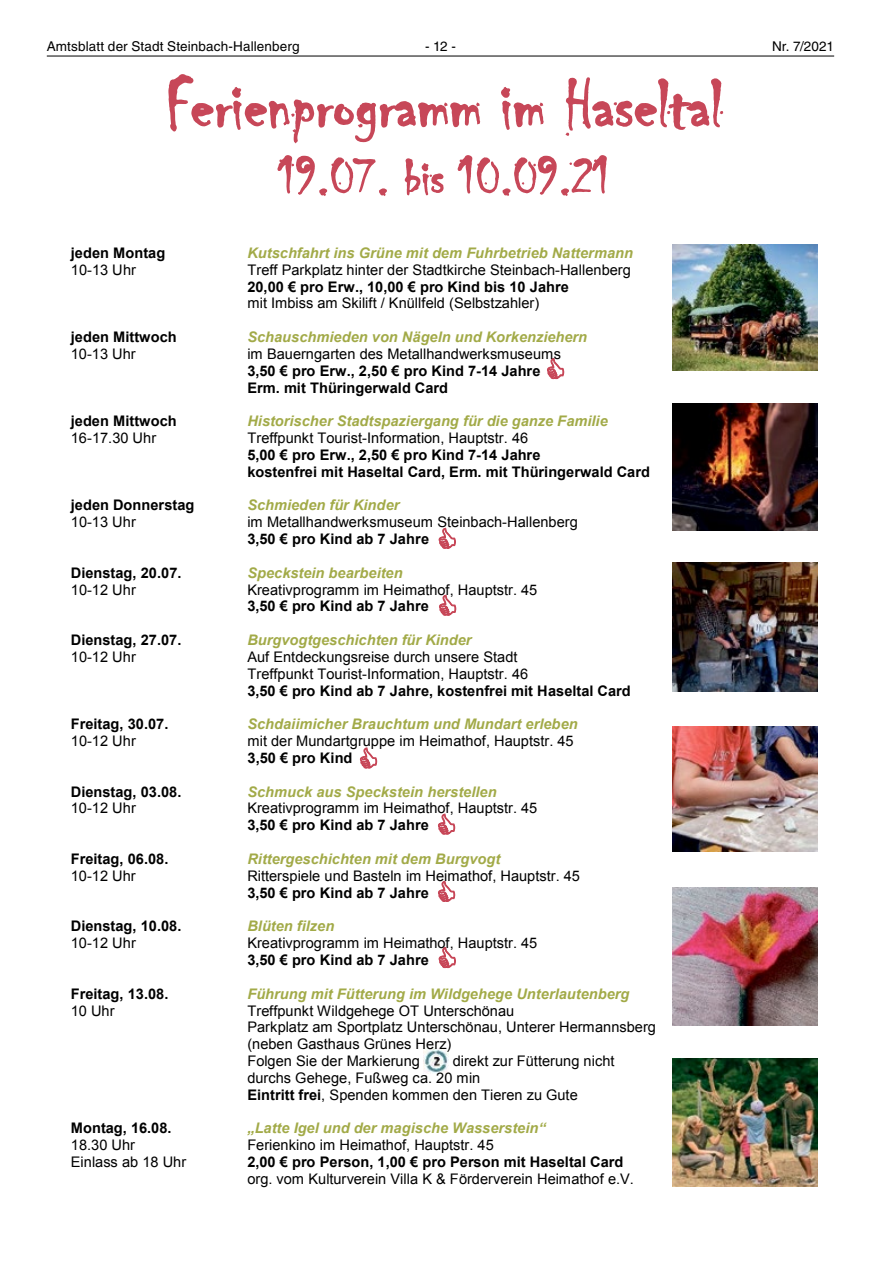
<style>
.page{position:relative;width:881px;height:1263px;background:#fff}
.page>*{position:absolute;margin:0;border:0;box-sizing:border-box;transform-origin:0 0}
.t1{font:70.2px "Wrpqst Chiller";color:#c74758}
.t2{font:52.65px "Wrpqst Chiller";color:#c74758}
.t3{font:14.55px/16.8px "Tqsfmh Arial";color:#000}
.t4{font:700 14.55px/16.8px "Dvyshh Arial";color:#000}
.t5{font:italic 700 14.55px "Qgpyjw Arial";color:#a2aa48}
.t6{font:italic 700 14.55px "Rqsfcg Arial";color:#a2aa48}
.t7{font:700 14.55px "Qhdlfp Arial";color:#000}
.t8{font:13.5px "Helvetica LT";letter-spacing:.01em;color:#000}
.s1{font-family:"Qhdlfp Arial"}
.s2{font-family:"Dvyshh Arial"}
.s3{font-family:"Dvyshh Arial";font-weight:700}
</style>
<div class="page">
<hr style="left:47px;top:56px;width:786px;height:1px;background:#000">
<img style="left:423px;top:1049px;width:25px;height:24px">
<img style="left:672px;top:1058px;width:144px;height:128px">
<img style="left:672px;top:244px;width:144px;height:127px">
<img style="left:672px;top:563px;width:144px;height:128px">
<img style="left:672px;top:403px;width:144px;height:128px">
<img style="left:672px;top:888px;width:144px;height:138px">
<img style="left:672px;top:726px;width:144px;height:125px">
<p class="t8" style="left:47px;top:38px;width:254px">Amtsblatt der Stadt Steinbach-Hallenberg</p>
<p class="t8" style="left:425px;top:38px;width:32px">- 12 -</p>
<p class="t8" style="left:771px;top:38px;width:63px">Nr. 7/2021</p>
<h1 class="t1" style="left:166px;top:67px;width:558px">Ferienprogramm im Haseltal</h1>
<h2 class="t2" style="left:279px;top:148px;width:332px">19.07. bis 10.09.21</h2>
<p class="t4" style="left:71px;top:246px;width:96px">jeden Montag</p>
<p class="t5" style="left:247px;top:247px;width:387px">Kutschfahrt ins Grüne mit dem Fuhrbetrieb Nattermann</p>
<p class="t3" style="left:71px;top:263px;width:66px">10-13 Uhr</p>
<p class="t3" style="left:247px;top:263px;width:384px">Treff Parkplatz hinter der Stadtkirche Steinbach-Hallenberg</p>
<p class="t4" style="left:247px;top:279px;width:323px">20,00 <span class="s1">€</span> pro Erw., 10,00 <span class="s1">€</span> pro Kind bis 10 Jahre</p>
<p class="t3" style="left:247px;top:296px;width:293px">mit Imbiss am Skilift / Knüllfeld (Selbstzahler)</p>
<p class="t4" style="left:71px;top:330px;width:107px">jeden Mittwoch</p>
<p class="t5" style="left:247px;top:331px;width:341px">Schauschmieden von Nägeln und Korkenziehern</p>
<p class="t3" style="left:71px;top:347px;width:66px">10-13 Uhr</p>
<p class="t3" style="left:247px;top:347px;width:315px">im Bauerngarten des Metallhandwerksmuseums</p>
<p class="t7" style="left:247px;top:360px;width:294px"><span class="s2">3,50</span> € <span class="s2">pro</span> Erw., 2,50 € pro Kind <span class="s2">7-14 Jahre</span></p>
<p class="t4" style="left:247px;top:380px;width:202px">Erm. mit Thüringerwald Card</p>
<p class="t4" style="left:71px;top:414px;width:107px">jeden Mittwoch</p>
<p class="t5" style="left:247px;top:416px;width:362px">Historischer Stadtspaziergang für die ganze Familie</p>
<p class="t3" style="left:71px;top:431px;width:87px">16-17.30 Uhr</p>
<p class="t3" style="left:247px;top:431px;width:282px">Treffpunkt Tourist-Information, Hauptstr. 46</p>
<p class="t4" style="left:247px;top:448px;width:404px"><span class="s1">5,00 €</span> pro Erw.<span class="s1">, 2,50 €</span> pro Kind 7-14 Jahre<br>kostenfrei mit Haseltal Card, Erm. mit Thüringerwald Card</p>
<p class="t4" style="left:71px;top:498px;width:125px">jeden Donnerstag</p>
<p class="t5" style="left:247px;top:500px;width:153px">Schmieden für Kinder</p>
<p class="t3" style="left:71px;top:515px;width:66px">10-13 Uhr</p>
<p class="t3" style="left:247px;top:515px;width:332px">im Metallhandwerksmuseum Steinbach-Hallenberg</p>
<p class="t4" style="left:247px;top:532px;width:183px">3,50 <span class="s1">€</span> pro Kind ab 7 Jahre</p>
<p class="t4" style="left:71px;top:566px;width:112px">Dienstag, 20.07.</p>
<p class="t5" style="left:247px;top:567px;width:157px">Speckstein bearbeiten</p>
<p class="t3" style="left:71px;top:582px;width:66px">10-12 Uhr</p>
<p class="t3" style="left:247px;top:582px;width:291px">Kreativprogramm im Heimathof, Hauptstr. 45</p>
<p class="t4" style="left:247px;top:599px;width:183px">3,50 <span class="s1">€</span> pro Kind ab 7 Jahre</p>
<p class="t4" style="left:71px;top:633px;width:112px">Dienstag, 27.07.</p>
<p class="t5" style="left:247px;top:634px;width:225px">Burgvogtgeschichten für Kinder</p>
<p class="t3" style="left:71px;top:650px;width:66px">10-12 Uhr</p>
<p class="t3" style="left:247px;top:650px;width:282px">Auf Entdeckungsreise durch unsere Stadt<br>Treffpunkt Tourist-Information, Hauptstr. 46</p>
<p class="t4" style="left:247px;top:683px;width:385px">3,50 <span class="s1">€</span> pro Kind ab 7 Jahre, kostenfrei mit Haseltal Card</p>
<p class="t4" style="left:71px;top:717px;width:99px">Freitag, 30.07.</p>
<p class="t5" style="left:247px;top:719px;width:332px">Schdaiimicher Brauchtum und Mundart erleben</p>
<p class="t3" style="left:71px;top:734px;width:66px">10-12 Uhr</p>
<p class="t3" style="left:247px;top:734px;width:328px">mit der Mundartgruppe im Heimathof, Hauptstr. 45</p>
<p class="t4" style="left:247px;top:751px;width:106px">3,50 <span class="s1">€</span> pro Kind</p>
<p class="t4" style="left:71px;top:784px;width:112px">Dienstag, 03.08.</p>
<p class="t5" style="left:247px;top:786px;width:250px">Schmuck aus Speckstein herstellen</p>
<p class="t3" style="left:71px;top:801px;width:66px">10-12 Uhr</p>
<p class="t3" style="left:247px;top:801px;width:291px">Kreativprogramm im Heimathof, Hauptstr. 45</p>
<p class="t4" style="left:247px;top:818px;width:183px">3,50 <span class="s1">€</span> pro Kind ab 7 Jahre</p>
<p class="t4" style="left:71px;top:852px;width:99px">Freitag, 06.08.</p>
<p class="t5" style="left:247px;top:853px;width:254px">Rittergeschichten mit dem Burgvogt</p>
<p class="t3" style="left:71px;top:869px;width:66px">10-12 Uhr</p>
<p class="t3" style="left:247px;top:869px;width:334px">Ritterspiele und Basteln im Heimathof, Hauptstr. 45</p>
<p class="t4" style="left:247px;top:885px;width:183px">3,50 <span class="s1">€</span> pro Kind ab 7 Jahre</p>
<p class="t4" style="left:71px;top:919px;width:112px">Dienstag, 10.08.</p>
<p class="t5" style="left:247px;top:921px;width:88px">Blüten filzen</p>
<p class="t3" style="left:71px;top:936px;width:66px">10-12 Uhr</p>
<p class="t3" style="left:247px;top:936px;width:291px">Kreativprogramm im Heimathof, Hauptstr. 45</p>
<p class="t4" style="left:247px;top:953px;width:183px">3,50 <span class="s1">€</span> pro Kind ab 7 Jahre</p>
<p class="t4" style="left:71px;top:986px;width:99px">Freitag, 13.08.</p>
<p class="t5" style="left:247px;top:988px;width:383px">Führung mit Fütterung im Wildgehege Unterlautenberg</p>
<p class="t3" style="left:71px;top:1003px;width:45px">10 Uhr</p>
<p class="t3" style="left:247px;top:1003px;width:410px">Treffpunkt Wildgehege OT Unterschönau<br>Parkplatz am Sportplatz Unterschönau, Unterer Hermannsberg (neben Gasthaus Grünes Herz)<br>Folgen Sie der Markierung</p>
<p class="t3" style="left:247px;top:1054px;width:368px;text-indent:205px">direkt zur Fütterung nicht durchs Gehege, Fußweg ca. 20 min<br><span class="s3">Eintritt frei</span>, Spenden kommen den Tieren zu Gute</p>
<p class="t4" style="left:71px;top:1121px;width:102px">Montag, 16.08.</p>
<p class="t6" style="left:247px;top:1118px;width:299px">„Latte Igel und der magische Wasserstein“</p>
<p class="t3" style="left:71px;top:1138px;width:66px">18.30 Uhr</p>
<p class="t3" style="left:247px;top:1138px;width:248px">Ferienkino im Heimathof, Hauptstr. 45</p>
<p class="t3" style="left:71px;top:1155px;width:117px">Einlass ab 18 Uhr</p>
<p class="t4" style="left:247px;top:1155px;width:377px">2,00 <span class="s1">€</span> pro Person, <span class="s1">1,00 €</span> pro Person mit Haseltal Card</p>
<p class="t3" style="left:247px;top:1172px;width:388px">org. vom Kulturverein Villa K &amp; Förderverein Heimathof e.V.</p>
</div>
